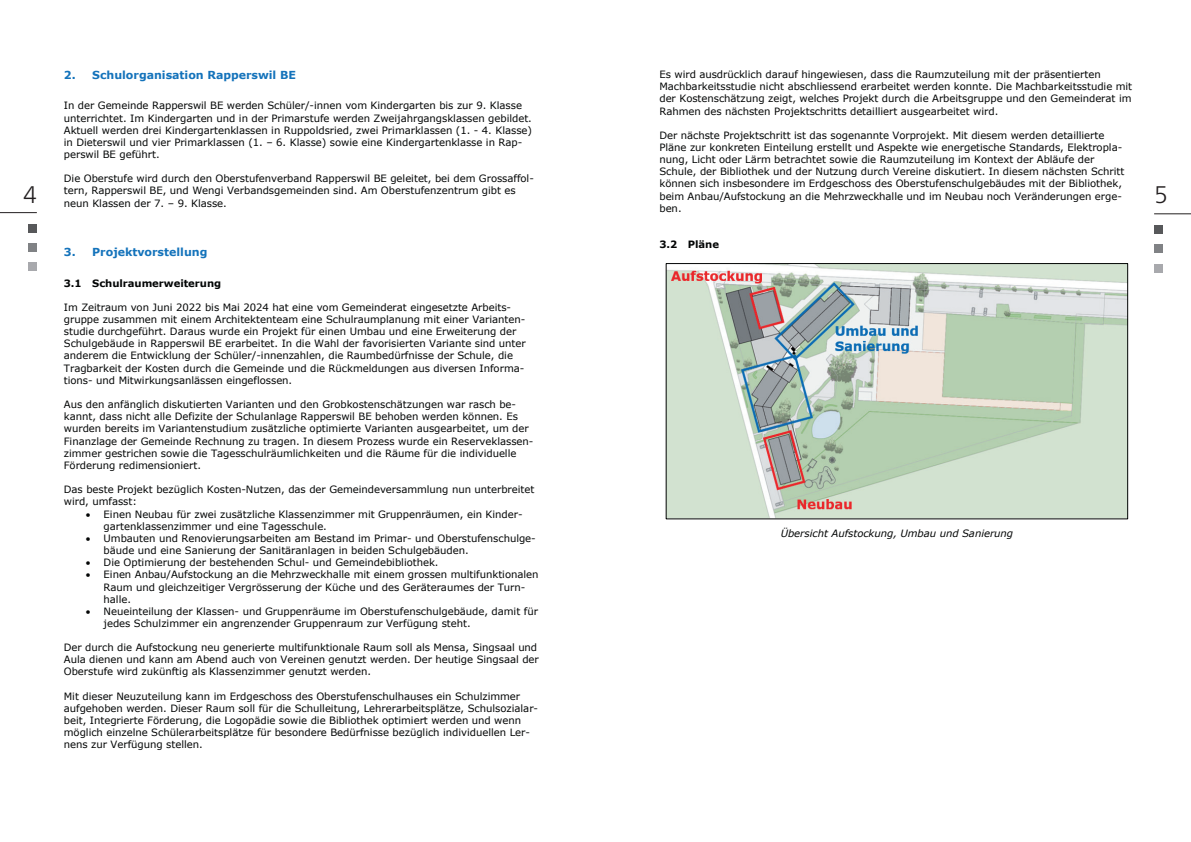
<style>
.page{position:relative;width:1191px;height:842px;background:#fff}
.page>*{position:absolute;margin:0;border:0;box-sizing:border-box;transform-origin:0 0}
.t1{font:300 24px "Frutiger Neue LT";color:#231f20}
.t2{font:700 11px "Verdana";color:#1473bb}
.t3{font:10.1px/12.2px "Verdana";letter-spacing:-.005em;color:#030505}
.t4{font:italic 10.1px "Verdana";letter-spacing:-.005em;color:#030505}
.t5{font:700 10.1px "Verdana";letter-spacing:-.005em;color:#030505}
</style>
<div class="page">
<img style="left:668px;top:265px;width:458px;height:252px">
<div style="left:666px;top:263px;width:462px;height:256px;border:1px solid #030505"></div>
<hr style="left:1154px;top:213px;width:37px;height:1px;background:#231f20">
<div style="left:1154px;top:225px;width:8px;height:9px;background:#57585a"></div>
<div style="left:1154px;top:244px;width:8px;height:9px;background:#808285"></div>
<div style="left:1154px;top:264px;width:8px;height:8px;background:#a8a9ad"></div>
<hr style="left:0;top:212px;width:37px;height:1px;background:#231f20">
<div style="left:28px;top:224px;width:9px;height:8px;background:#57585a"></div>
<div style="left:28px;top:243px;width:9px;height:9px;background:#808285"></div>
<div style="left:28px;top:263px;width:9px;height:8px;background:#a8a9ad"></div>
<h1 class="t1" style="left:23px;top:181px;width:15px">4</h1>
<p class="t2" style="left:64px;top:67px;width:234px">2. Schulorganisation Rapperswil BE</p>
<p class="t3" style="left:64px;top:100px;width:470px">In der Gemeinde Rapperswil BE werden Schüler/-innen vom Kindergarten bis zur 9. Klasse unterrichtet. Im Kindergarten und in der Primarstufe werden Zweijahrgangsklassen gebildet.<br>Aktuell werden drei Kindergartenklassen in Ruppoldsried, zwei Primarklassen (1. - 4. Klasse) in Dieterswil und vier Primarklassen (1. – 6. Klasse) sowie eine Kindergartenklasse in Rap&shy;perswil BE geführt.</p>
<p class="t3" style="left:64px;top:173px;width:471px">Die Oberstufe wird durch den Oberstufenverband Rapperswil BE geleitet, bei dem Grossaffol&shy;tern, Rapperswil BE, und Wengi Verbandsgemeinden sind. Am Oberstufenzentrum gibt es neun Klassen der 7. – 9. Klasse.</p>
<p class="t2" style="left:216px;top:67px;width:9px">a</p>
<p class="t3" style="left:197px;top:136px;width:8px">a</p>
<p class="t2" style="left:64px;top:245px;width:145px">3. Projektvorstellung</p>
<p class="t5" style="left:64px;top:276px;width:159px">3.1 Schulraumerweiterung</p>
<p class="t3" style="left:64px;top:301px;width:463px">Im Zeitraum von Juni 2022 bis Mai 2024 hat eine vom Gemeinderat eingesetzte Arbeits&shy;gruppe zusammen mit einem Architektenteam eine Schulraumplanung mit einer Varianten&shy;studie durchgeführt. Daraus wurde ein Projekt für einen Umbau und eine Erweiterung der Schulgebäude in Rapperswil BE erarbeitet. In die Wahl der favorisierten Variante sind unter anderem die Entwicklung der Schüler/-innenzahlen, die Raumbedürfnisse der Schule, die Tragbarkeit der Kosten durch die Gemeinde und die Rückmeldungen aus diversen Informa&shy;tions- und Mitwirkungsanlässen eingeflossen.</p>
<p class="t3" style="left:64px;top:398px;width:471px">Aus den anfänglich diskutierten Varianten und den Grobkostenschätzungen war rasch be&shy;kannt, dass nicht alle Defizite der Schulanlage Rapperswil BE behoben werden können. Es wurden bereits im Variantenstudium zusätzliche optimierte Varianten ausgearbeitet, um der Finanzlage der Gemeinde Rechnung zu tragen. In diesem Prozess wurde ein Reserveklassen&shy;zimmer gestrichen sowie die Tagesschulräumlichkeiten und die Räume für die individuelle Förderung redimensioniert.</p>
<p class="t3" style="left:64px;top:483px;width:472px">Das beste Projekt bezüglich Kosten-Nutzen, das der Gemeindeversammlung nun unterbreitet wird, umfasst:</p>
<p class="t3" style="left:104px;top:508px;width:420px;text-indent:-18px">• Einen Neubau für zwei zusätzliche Klassenzimmer mit Gruppenräumen, ein Kinder&shy;gartenklassenzimmer und eine Tagesschule.</p>
<p class="t3" style="left:104px;top:532px;width:434px;text-indent:-18px">• Umbauten und Renovierungsarbeiten am Bestand im Primar- und Oberstufenschulge&shy;bäude und eine Sanierung der Sanitäranlagen in beiden Schulgebäuden.</p>
<p class="t3" style="left:86px;top:556px;width:354px">• Die Optimierung der bestehenden Schul- und Gemeindebibliothek.</p>
<p class="t3" style="left:104px;top:568px;width:436px;text-indent:-18px">• Einen Anbau/Aufstockung an die Mehrzweckhalle mit einem grossen multifunktionalen<br>Raum und gleichzeitiger Vergrösserung der Küche und des Geräteraumes der Turn&shy;halle.</p>
<p class="t3" style="left:104px;top:605px;width:436px;text-indent:-18px">• Neueinteilung der Klassen- und Gruppenräume im Oberstufenschulgebäude, damit für jedes Schulzimmer ein angrenzender Gruppenraum zur Verfügung steht.</p>
<p class="t3" style="left:64px;top:641px;width:476px">Der durch die Aufstockung neu generierte multifunktionale Raum soll als Mensa, Singsaal und<br>Aula dienen und kann am Abend auch von Vereinen genutzt werden. Der heutige Singsaal der<br>Oberstufe wird zukünftig als Klassenzimmer genutzt werden.</p>
<p class="t3" style="left:64px;top:690px;width:476px">Mit dieser Neuzuteilung kann im Erdgeschoss des Oberstufenschulhauses ein Schulzimmer aufgehoben werden. Dieser Raum soll für die Schulleitung, Lehrerarbeitsplätze, Schulsozialar&shy;beit, Integrierte Förderung, die Logopädie sowie die Bibliothek optimiert werden und wenn möglich einzelne Schülerarbeitsplätze für besondere Bedürfnisse bezüglich individuellen Ler&shy;nens zur Verfügung stellen.</p>
<p class="t3" style="left:659px;top:68px;width:474px">Es wird ausdrücklich darauf hingewiesen, dass die Raumzuteilung mit der präsentierten Machbarkeitsstudie nicht abschliessend erarbeitet werden konnte. Die Machbarkeitsstudie mit der Kostenschätzung zeigt, welches Projekt durch die Arbeitsgruppe und den Gemeinderat im Rahmen des nächsten Projektschritts detailliert ausgearbeitet wird.</p>
<p class="t3" style="left:659px;top:129px;width:466px">Der nächste Projektschritt ist das sogenannte Vorprojekt. Mit diesem werden detaillierte Pläne zur konkreten Einteilung erstellt und Aspekte wie energetische Standards, Elektropla&shy;nung, Licht oder Lärm betrachtet sowie die Raumzuteilung im Kontext der Abläufe der Schule, der Bibliothek und der Nutzung durch Vereine diskutiert. In diesem nächsten Schritt können sich insbesondere im Erdgeschoss des Oberstufenschulgebäudes mit der Bibliothek, beim Anbau/Aufstockung an die Mehrzweckhalle und im Neubau noch Veränderungen erge&shy;ben.</p>
<p class="t5" style="left:659px;top:237px;width:61px">3.2 Pläne</p>
<h1 class="t1" style="left:1154px;top:181px;width:15px">5</h1>
<p class="t4" style="left:780px;top:526px;width:234px">Übersicht Aufstockung, Umbau und Sanierung</p>
</div>
